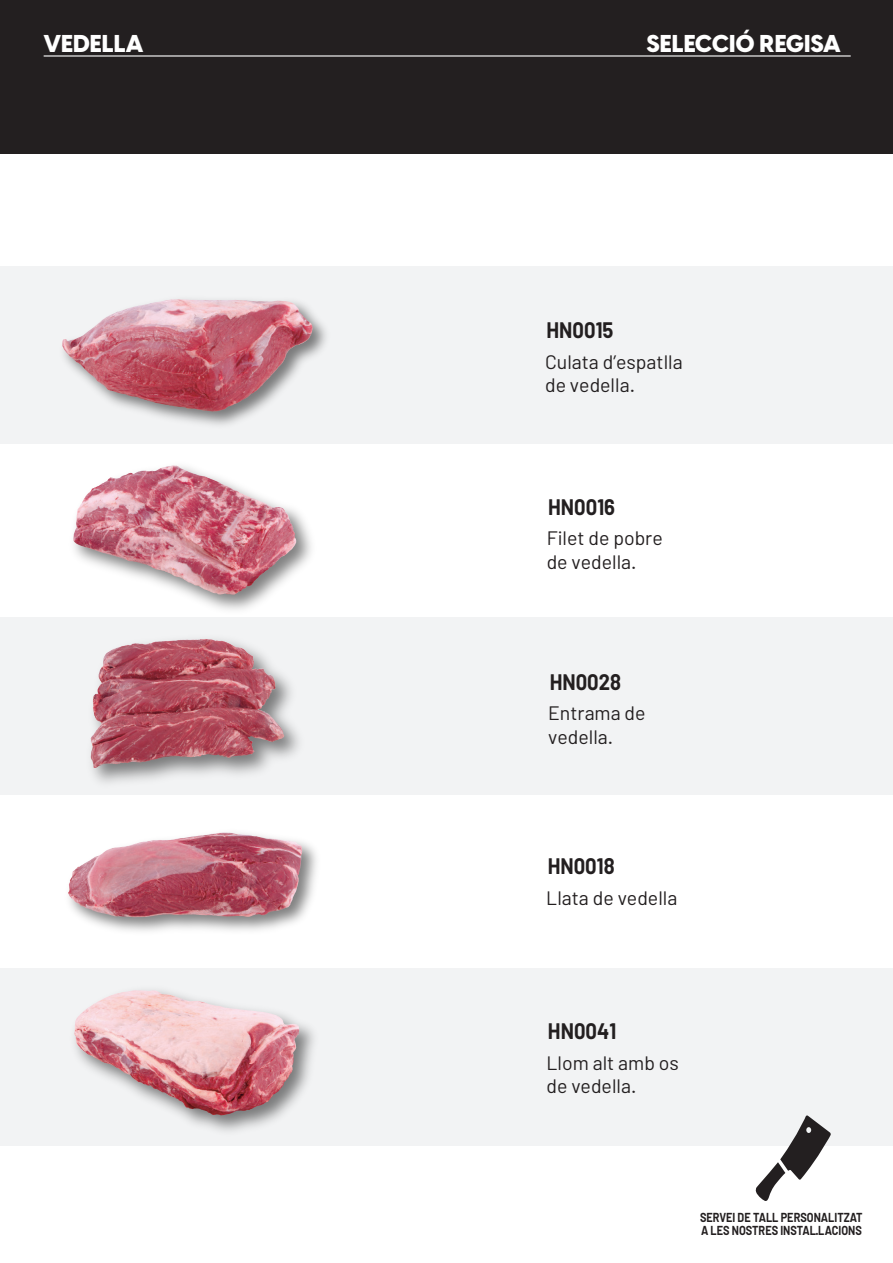
<style>
.page{position:relative;width:893px;height:1263px;background:#fff}
.page>*{position:absolute;margin:0;border:0;box-sizing:border-box;transform-origin:0 0}
.t1{font:800 24px "Visby CF";color:#fff}
.t2{font:700 22.5px "Barlow";color:#231f20;scale:.9 1}
.t3{font:19.5px/23.4px "Barlow";color:#231f20}
.t4{font:700 13.05px/12.8px "Barlow";color:#231f20;scale:.84 1}
</style>
<div class="page">
<div style="left:0;top:968px;width:893px;height:177px;background:#f2f3f4"></div>
<div style="left:0;top:617px;width:893px;height:177px;background:#f2f3f4"></div>
<div style="left:0;top:266px;width:893px;height:177px;background:#f2f3f4"></div>
<div style="left:0;top:0;width:893px;height:153px;background:#231f20"></div>
<hr style="left:44px;top:55px;width:807px;height:2px;background:#fff">
<svg style="left:755px;top:1115px;width:76px;height:86px"></svg>
<img style="left:62px;top:299px;width:264px;height:126px">
<img style="left:119px;top:299px;width:61px;height:12px">
<img style="left:73px;top:465px;width:238px;height:145px">
<img style="left:129px;top:466px;width:43px;height:8px">
<img style="left:80px;top:638px;width:232px;height:157px">
<img style="left:154px;top:639px;width:51px;height:3px">
<img style="left:68px;top:832px;width:249px;height:99px">
<img style="left:138px;top:832px;width:85px;height:11px">
<img style="left:74px;top:990px;width:240px;height:141px">
<img style="left:100px;top:990px;width:36px;height:10px">
<p class="t1" style="left:43px;top:25px;width:102px">VEDELLA</p>
<p class="t1" style="left:646px;top:24px;width:196px">SELECCIÓ REGISA</p>
<p class="t2" style="left:547px;top:316px;width:76px">HN0015</p>
<p class="t3" style="left:545px;top:350px;width:139px">Culata d’espatlla de vedella.</p>
<p class="t2" style="left:548px;top:492px;width:76px">HN0016</p>
<p class="t3" style="left:547px;top:526px;width:118px">Filet de pobre de vedella.</p>
<p class="t2" style="left:550px;top:668px;width:81px">HN0028</p>
<p class="t3" style="left:548px;top:701px;width:99px">Entrama de vedella.</p>
<p class="t2" style="left:548px;top:852px;width:76px">HN0018</p>
<p class="t3" style="left:546px;top:885px;width:133px">Llata de vedella</p>
<p class="t2" style="left:548px;top:1017px;width:77px">HN0041</p>
<p class="t3" style="left:546px;top:1051px;width:134px">Llom alt amb os de vedella.</p>
<p class="t4" style="left:700px;top:1211px;width:195px">SERVEI DE TALL PERSONALITZAT<br>A LES NOSTRES INSTAL·LACIONS</p>
</div>
